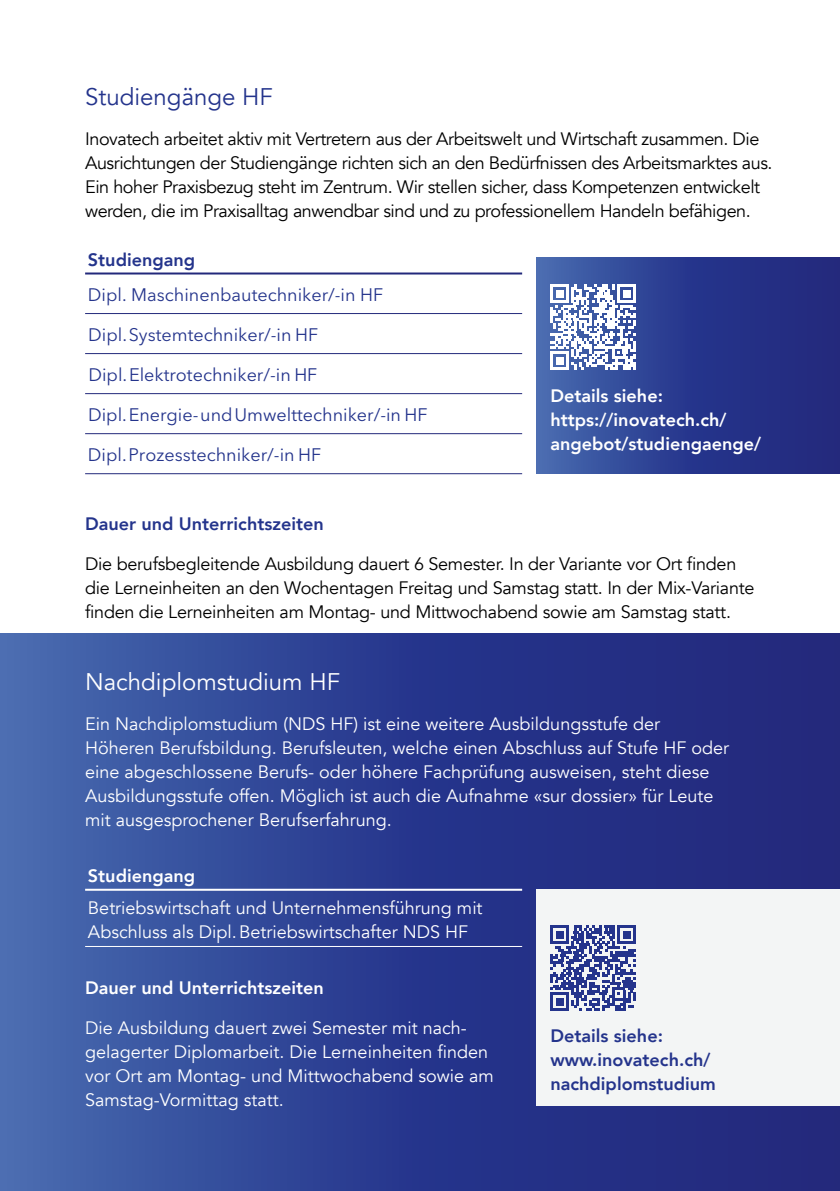
<style>
.page{position:relative;width:840px;height:1191px;background:#fff}
.page>*{position:absolute;margin:0;border:0;box-sizing:border-box;transform-origin:0 0}
.t1{font:24px "Avenir";color:#fff}
.t2{font:24px "Avenir";color:#24348c}
.t3{font:18px/24px "Avenir";color:#fff}
.t4{font:18px/24px "Avenir";letter-spacing:-.025em;color:#000}
.t5{font:18px/35.6px "Avenir Next LT Pro";color:#24348c}
.t6{font:800 18px/24px "Avenir";color:#fff}
.t7{font:800 18px/24px "Avenir";color:#24348c}
.s1{font-family:"Avenir";font-weight:800}
.s2{font-weight:800}
</style>
<div class="page">
<div style="left:0;top:633px;width:839px;height:558px;background:linear-gradient(to right,#4061ab,#1c1e77)"></div>
<div style="left:536px;top:257px;width:303px;height:216px;background:linear-gradient(to right,#4363ac,#1a1d77)"></div>
<div style="left:536px;top:890px;width:303px;height:216px;background:#f3f5f5"></div>
<svg style="left:550px;top:284px;width:85px;height:85px"></svg>
<div style="left:555px;top:357px;width:8px;height:7px;background:#fff"></div>
<svg style="left:550px;top:925px;width:85px;height:85px"></svg>
<div style="left:555px;top:997px;width:8px;height:8px;background:#24348c"></div>
<hr style="left:85px;top:272px;width:437px;height:2px;background:#23297b">
<hr style="left:85px;top:313px;width:437px;height:1px;background:#23297b">
<hr style="left:85px;top:353px;width:437px;height:1px;background:#23297b">
<hr style="left:85px;top:393px;width:437px;height:1px;background:#23297b">
<hr style="left:85px;top:433px;width:437px;height:1px;background:#23297b">
<hr style="left:85px;top:473px;width:437px;height:1px;background:#23297b">
<hr style="left:85px;top:888px;width:437px;height:2px;background:#fff">
<hr style="left:85px;top:946px;width:437px;height:1px;background:#fff">
<p class="t2" style="left:85px;top:83px;width:189px">Studiengänge HF</p>
<p class="t4" style="left:85px;top:128px;width:688px">Inovatech arbeitet aktiv mit Vertretern aus der Arbeitswelt und Wirtschaft zusammen. Die Ausrichtungen der Studiengänge richten sich an den Bedürfnissen des Arbeitsmarktes aus.<br>Ein hoher Praxisbezug steht im Zentrum. Wir stellen sicher, dass Kompetenzen entwickelt werden, die im Praxisalltag anwendbar sind und zu professionellem Handeln befähigen.</p>
<p class="t5" style="left:88px;top:241px;width:296px"><span class="s1">Studiengang<br></span>Dipl. Maschinenbautechniker/-in HF</p>
<p class="t5" style="left:88px;top:317px;width:231px">Dipl. Systemtechniker/-in HF</p>
<p class="t5" style="left:88px;top:357px;width:230px">Dipl. Elektrotechniker/-in HF</p>
<p class="t5" style="left:88px;top:397px;width:341px">Dipl. Energie- und Umwelttechniker/-in HF</p>
<p class="t5" style="left:88px;top:437px;width:234px">Dipl. Prozesstechniker/-in HF</p>
<p class="t6" style="left:550px;top:383px;width:212px">Details siehe: https://inovatech.ch/ angebot/studiengaenge/</p>
<p class="t7" style="left:85px;top:511px;width:240px">Dauer und Unterrichtszeiten</p>
<p class="t4" style="left:85px;top:552px;width:670px">Die berufsbegleitende Ausbildung dauert 6 Semester. In der Variante vor Ort finden die Lerneinheiten an den Wochentagen Freitag und Samstag statt. In der Mix-Variante finden die Lerneinheiten am Montag- und Mittwochabend sowie am Samstag statt.</p>
<p class="t1" style="left:85px;top:667px;width:256px">Nachdiplomstudium HF</p>
<p class="t3" style="left:85px;top:712px;width:645px">Ein Nachdiplomstudium (NDS HF) ist eine weitere Ausbildungsstufe der Höheren Berufsbildung. Berufsleuten, welche einen Abschluss auf Stufe HF oder eine abgeschlossene Berufs- oder höhere Fachprüfung ausweisen, steht diese Ausbildungsstufe offen. Möglich ist auch die Aufnahme «sur dossier» für Leute mit ausgesprochener Berufserfahrung.</p>
<p class="t3" style="left:88px;top:860px;width:396px;line-height:32px"><span class="s2">Studiengang<br></span>Betriebswirtschaft und Unternehmensführung mit</p>
<p class="t3" style="left:88px;top:920px;width:381px">Abschluss als Dipl. Betriebswirtschafter NDS HF</p>
<p class="t6" style="left:85px;top:975px;width:240px">Dauer und Unterrichtszeiten</p>
<p class="t3" style="left:85px;top:1016px;width:410px">Die Ausbildung dauert zwei Semester mit nach&shy;gelagerter Diplomarbeit. Die Lerneinheiten finden vor Ort am Montag- und Mittwochabend sowie am Samstag-Vormittag statt.</p>
<p class="t7" style="left:550px;top:1023px;width:167px">Details siehe: www.inovatech.ch/ nachdiplomstudium</p>
</div>
